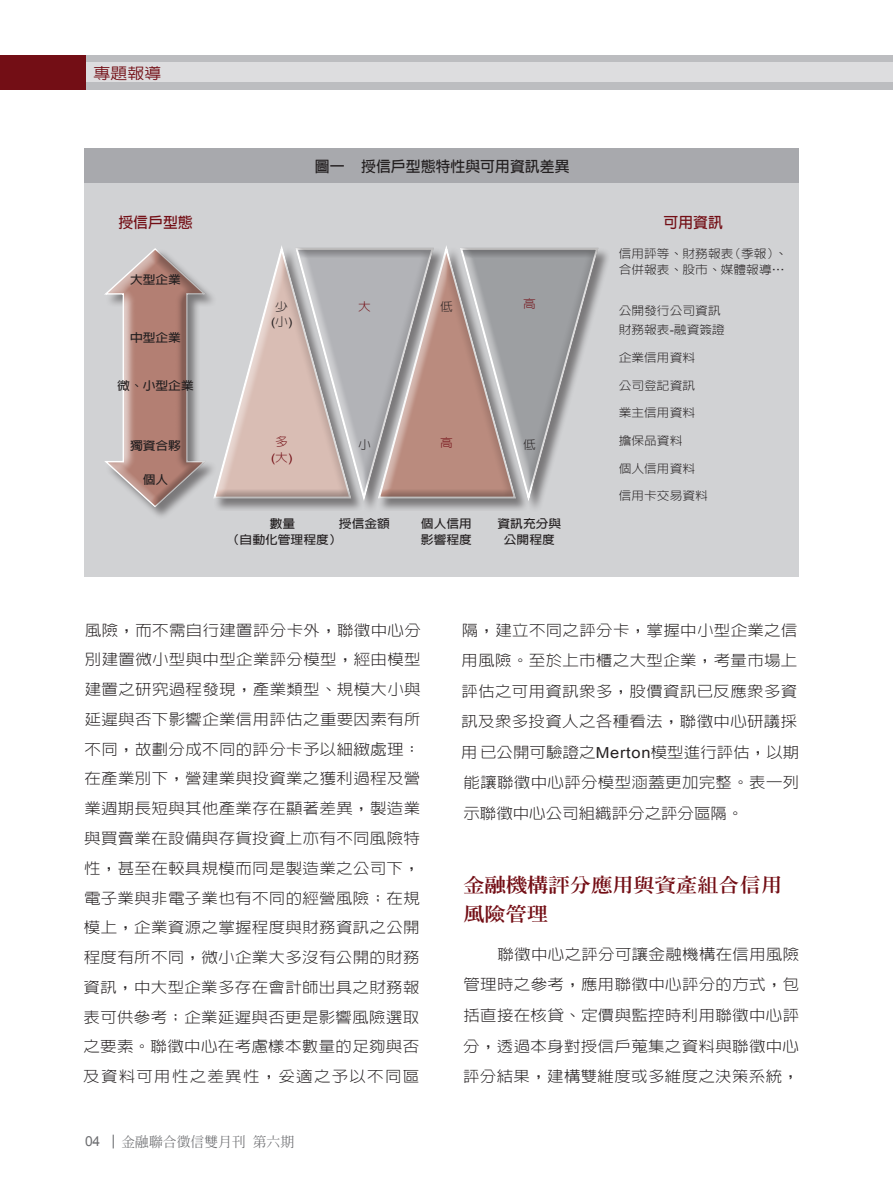
<style>
.page{position:relative;width:893px;height:1191px;background:#fff}
.page>*{position:absolute;margin:0;border:0;box-sizing:border-box;transform-origin:0 0}
.t1{font:800 19.2px/29.7px "AR Ming B5";color:#730e15;scale:1.11 1}
.t2{font:500 15.3px "AR Hei B5";color:#730e15;scale:1.11 1}
.t3{font:300 15.15px/29.7px "AR Hei B5";letter-spacing:.02em;color:#231f20;text-align:justify;scale:1.09 1}
.t4{font:700 14.85px "AR Hei B5";color:#231f20}
.t5{font:700 14.85px "AR Hei B5";color:#730e15}
.t6{font:500 13.8px "AR Ming B5";color:#6c6d70}
.t7{font:13.8px "Arial";color:#6c6d70}
.t8{font:300 11.7px/15.9px "AR Hei B5";color:#231f20;scale:1.09 1}
.t9{font:700 11.7px/15.9px "AR Hei B5";color:#231f20;text-align:center;scale:1.09 1}
.t10{font:300 11.7px "AR Hei B5";color:#730e15;scale:1.09 1}
.t11{font:11.7px "Arial";color:#231f20;scale:1.09 1}
.t12{font:11.7px "Arial";color:#730e15;scale:1.09 1}
.s1{font-family:"AR Hei B5";font-weight:300}
.s2{font-family:"Arial";font-weight:400}
</style>
<div class="page">
<div style="left:85px;top:149px;width:714px;height:428px;background:#d1d2d4"></div>
<svg style="left:84px;top:241px;width:88px;height:272px"></svg>
<svg style="left:102px;top:243px;width:438px;height:266px"></svg>
<div style="left:458px;top:245px;width:143px;height:258px;background:#231f20;opacity:.3"></div>
<div style="left:85px;top:149px;width:714px;height:34px;background:#a8a9ad"></div>
<svg style="left:113px;top:1134px;width:1px;height:14px"></svg>
<div style="left:68px;top:55px;width:825px;height:34px;background:#bcbdc0"></div>
<div style="left:77px;top:63px;width:816px;height:19px;background:#dddddf"></div>
<div style="left:0;top:55px;width:85px;height:34px;background:#730e15"></div>
<p class="t2" style="left:94px;top:65px;width:63px">專題報導</p>
<p class="t5" style="left:118px;top:215px;width:76px">授信戶型態</p>
<p class="t9" style="left:130px;top:271px;width:48px">大型企業</p>
<p class="t9" style="left:130px;top:330px;width:48px">中型企業</p>
<p class="t9" style="left:117px;top:378px;width:72px">微、小型企業</p>
<p class="t9" style="left:130px;top:437px;width:48px">獨資合夥</p>
<p class="t9" style="left:143px;top:471px;width:25px">個人</p>
<p class="t4" style="left:315px;top:158px;width:256px">圖一 授信戶型態特性與可用資訊差異</p>
<p class="t8" style="left:275px;top:298px;width:13px">少</p>
<p class="t11" style="left:271px;top:315px;width:21px">(<span class="s1">小</span>)</p>
<p class="t10" style="left:275px;top:436px;width:13px">多</p>
<p class="t12" style="left:271px;top:450px;width:21px">(<span class="s1">大</span>)</p>
<p class="t10" style="left:358px;top:301px;width:13px">大</p>
<p class="t8" style="left:358px;top:437px;width:13px">小</p>
<p class="t8" style="left:440px;top:299px;width:13px">低</p>
<p class="t10" style="left:440px;top:436px;width:13px">高</p>
<p class="t10" style="left:523px;top:298px;width:13px">高</p>
<p class="t8" style="left:523px;top:436px;width:13px">低</p>
<p class="t9" style="left:339px;top:515px;width:48px">授信金額</p>
<p class="t9" style="left:227px;top:515px;width:107px">數量<br>（自動化管理程度）</p>
<p class="t9" style="left:421px;top:515px;width:48px;text-align:left">個人信用影響程度</p>
<p class="t9" style="left:497px;top:515px;width:60px">資訊充分與公開程度</p>
<p class="t5" style="left:663px;top:215px;width:61px">可用資訊</p>
<p class="t8" style="left:619px;top:245px;width:156px">信用評等、財務報表（季報）、合併報表、股市、媒體報導⋯</p>
<p class="t8" style="left:619px;top:301px;width:99px;line-height:19.2px">公開發行公司資訊財務報表<span class="s2">-</span>融資簽證</p>
<p class="t8" style="left:619px;top:350px;width:72px">企業信用資料</p>
<p class="t8" style="left:619px;top:377px;width:72px">公司登記資訊</p>
<p class="t8" style="left:619px;top:405px;width:72px">業主信用資料</p>
<p class="t8" style="left:619px;top:433px;width:60px">擔保品資料</p>
<p class="t8" style="left:619px;top:460px;width:72px">個人信用資料</p>
<p class="t8" style="left:619px;top:488px;width:83px">信用卡交易資料</p>
<p class="t3" style="left:83px;top:615px;width:311px">風險，而不需自行建置評分卡外，聯徵中心分別建置微小型與中型企業評分模型，經由模型建置之研究過程發現，產業類型、規模大小與延遲與否下影響企業信用評估之重要因素有所不同，故劃分成不同的評分卡予以細緻處理：在產業別下，營建業與投資業之獲利過程及營業週期長短與其他產業存在顯著差異，製造業與買賣業在設備與存貨投資上亦有不同風險特性，甚至在較具規模而同是製造業之公司下，電子業與非電子業也有不同的經營風險；在規模上，企業資源之掌握程度與財務資訊之公開程度有所不同，微小企業大多沒有公開的財務資訊，中大型企業多存在會計師出具之財務報表可供參考；企業延遲與否更是影響風險選取之要素。聯徵中心在考慮樣本數量的足夠與否及資料可用性之差異性，妥適之予以不同區</p>
<p class="t3" style="left:461px;top:614px;width:312px;line-height:30.5px;text-align:left">隔，建立不同之評分卡，掌握中小型企業之信用風險。至於上市櫃之大型企業，考量市場上評估之可用資訊眾多，股價資訊已反應眾多資訊及眾多投資人之各種看法，聯徵中心研議採用已公開可驗證之<span class="s2">Merton</span>模型進行評估，以期能讓聯徵中心評分模型涵蓋更加完整。表一列示聯徵中心公司組織評分之評分區隔。</p>
<p class="t1" style="left:463px;top:869px;width:289px">金融機構評分應用與資產組合信用風險管理</p>
<p class="t3" style="left:463px;top:938px;width:310px;line-height:30.6px;text-indent:34px">聯徵中心之評分可讓金融機構在信用風險管理時之參考，應用聯徵中心評分的方式，包括直接在核貸、定價與監控時利用聯徵中心評分，透過本身對授信戶蒐集之資料與聯徵中心評分結果，建構雙維度或多維度之決策系統，</p>
<p class="t7" style="left:85px;top:1132px;width:17px">04</p>
<p class="t6" style="left:121px;top:1135px;width:174px">金融聯合徵信雙月刊第六期</p>
</div>
